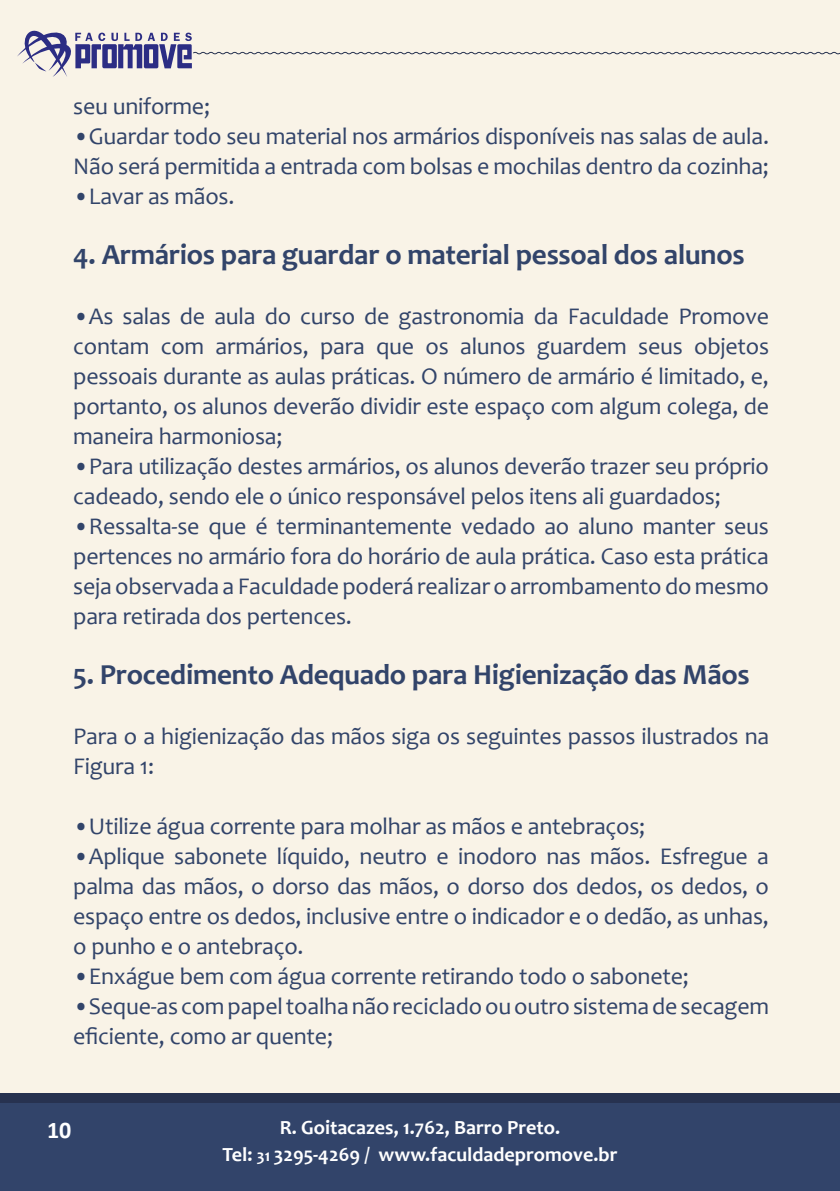
<style>
.page{position:relative;width:840px;height:1191px;background:#fff}
.page>*{position:absolute;margin:0;border:0;box-sizing:border-box;transform-origin:0 0}
.t1{font:700 29.2px "Candara";letter-spacing:-.01em;color:#32446a}
.t2{font:24px/30px "Candara";letter-spacing:-.01em;color:#32446a}
.t3{font:700 24px "Calibri";color:#fff}
.t4{font:700 20.2px/27px "Candara";color:#fff;text-align:center}
.s1{font-size:16.6px}
</style>
<div class="page">
<div style="left:0;top:0;width:839px;height:1191px;background:#f9f3e7"></div>
<hr style="left:839px;top:0;width:1px;height:1191px;background:#f9f3e7">
<div style="left:0;top:1102px;width:839px;height:89px;background:#32446a"></div>
<div style="left:0;top:1093px;width:839px;height:9px;background:#273250"></div>
<svg style="left:17px;top:30px;width:822px;height:47px"></svg>
<p class="t2" style="left:73px;top:91px;width:138px">seu uniforme;</p>
<p class="t2" style="left:73px;top:121px;width:697px">•Guardar todo seu material nos armários disponíveis nas salas de aula.<br>Não será permitida a entrada com bolsas e mochilas dentro da cozinha;</p>
<p class="t2" style="left:73px;top:181px;width:163px">•Lavar as mãos.</p>
<p class="t1" style="left:73px;top:237px;width:672px">4. Armários para guardar o material pessoal dos alunos</p>
<p class="t2" style="left:73px;top:301px;width:697px;text-align:justify">•As salas de aula do curso de gastronomia da Faculdade Promove contam com armários, para que os alunos guardem seus objetos pessoais durante as aulas práticas. O número de armário é limitado, e, portanto, os alunos deverão dividir este espaço com algum colega, de maneira harmoniosa;</p>
<p class="t2" style="left:73px;top:451px;width:697px">•Para utilização destes armários, os alunos deverão trazer seu próprio cadeado, sendo ele o único responsável pelos itens ali guardados;</p>
<p class="t2" style="left:73px;top:511px;width:697px;text-align:justify">•Ressalta-se que é terminantemente vedado ao aluno manter seus pertences no armário fora do horário de aula prática. Caso esta prática seja observada a Faculdade poderá realizar o arrombamento do mesmo para retirada dos pertences.</p>
<p class="t1" style="left:73px;top:657px;width:677px">5. Procedimento Adequado para Higienização das Mãos</p>
<p class="t2" style="left:73px;top:721px;width:697px">Para o a higienização das mãos siga os seguintes passos ilustrados na<br>Figura 1:</p>
<p class="t2" style="left:73px;top:811px;width:573px">•Utilize água corrente para molhar as mãos e antebraços;</p>
<p class="t2" style="left:73px;top:841px;width:697px;text-align:justify">•Aplique sabonete líquido, neutro e inodoro nas mãos. Esfregue a palma das mãos, o dorso das mãos, o dorso dos dedos, os dedos, o espaço entre os dedos, inclusive entre o indicador e o dedão, as unhas, o punho e o antebraço.</p>
<p class="t2" style="left:73px;top:961px;width:617px">•Enxágue bem com água corrente retirando todo o sabonete;</p>
<p class="t2" style="left:73px;top:991px;width:697px">•Seque-as com papel toalha não reciclado ou outro sistema de secagem eficiente, como ar quente;</p>
<p class="t3" style="left:47px;top:1115px;width:26px">10</p>
<p class="t4" style="left:222px;top:1113px;width:396px">R. Goitacazes, 1.762, Barro Preto.<br>Tel: <span class="s1">31</span> 3295-4269 / www.faculdadepromove.br</p>
</div>
